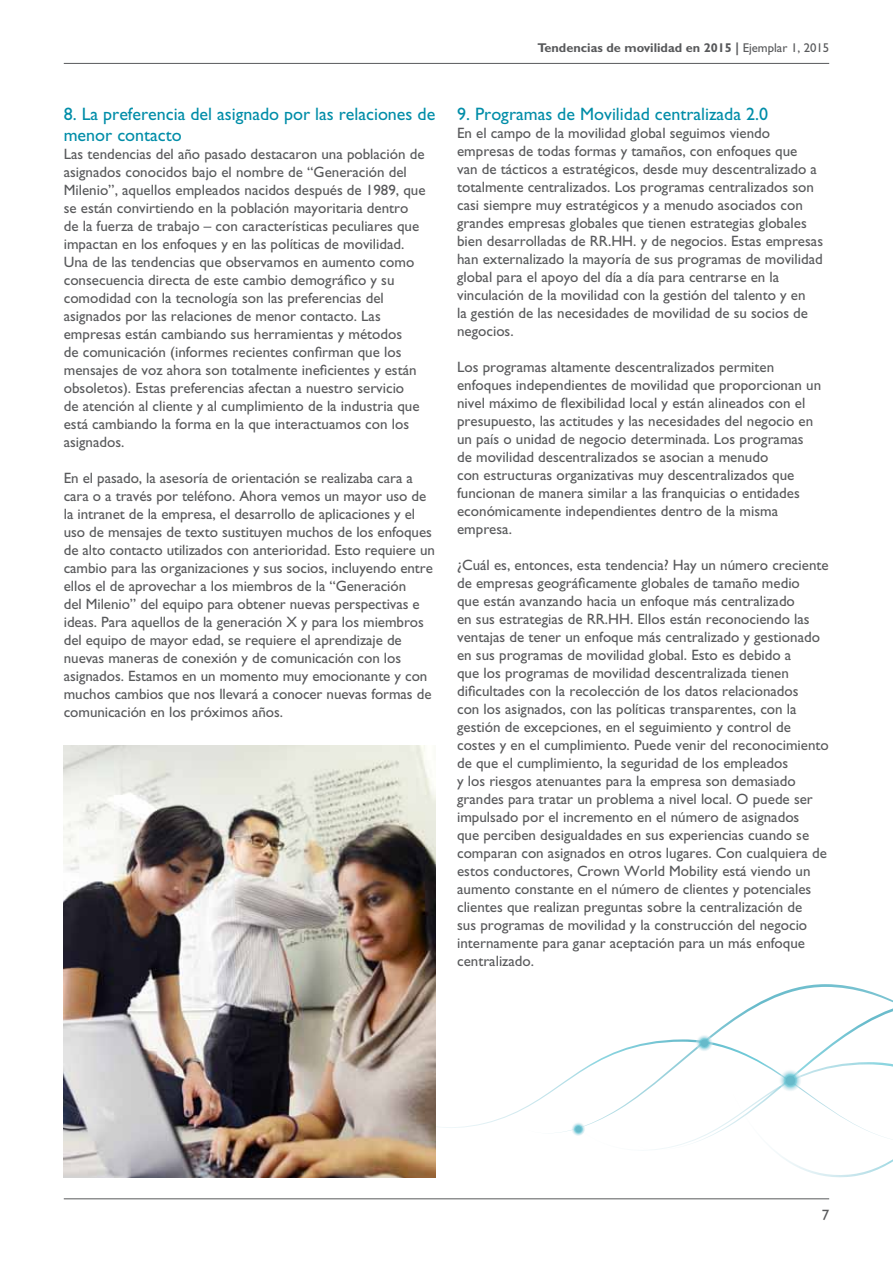
<style>
.page{position:relative;width:893px;height:1263px;background:#fff}
.page>*{position:absolute;margin:0;border:0;box-sizing:border-box;transform-origin:0 0}
.t1{font:18px/21.6px "Gill Sans";color:#008da8}
.t2{font:15px/18px "Gill Sans";color:#58595b}
.t3{font:700 12.75px "Gill Sans";color:#58595b}
.s1{font-weight:400}
</style>
<div class="page">
<hr style="left:64px;top:63px;width:765px;height:1px;background:#58595b">
<hr style="left:64px;top:1198px;width:765px;height:1px;background:#58595b">
<svg style="left:778px;top:1068px;width:23px;height:23px"></svg>
<svg style="left:571px;top:1123px;width:14px;height:13px"></svg>
<svg style="left:695px;top:1034px;width:18px;height:17px"></svg>
<img style="left:64px;top:745px;width:372px;height:433px">
<p class="t1" style="left:64px;top:103px;width:373px">8. La preferencia del asignado por las relaciones de menor contacto</p>
<p class="t2" style="left:64px;top:145px;width:363px">Las tendencias del año pasado destacaron una población de asignados conocidos bajo el nombre de “Generación del Milenio”, aquellos empleados nacidos después de 1989, que se están convirtiendo en la población mayoritaria dentro de la fuerza de trabajo – con características peculiares que impactan en los enfoques y en las políticas de movilidad.<br>Una de las tendencias que observamos en aumento como consecuencia directa de este cambio demográfico y su comodidad con la tecnología son las preferencias del asignados por las relaciones de menor contacto. Las empresas están cambiando sus herramientas y métodos<br>de comunicación (informes recientes confirman que los mensajes de voz ahora son totalmente ineficientes y están obsoletos). Estas preferencias afectan a nuestro servicio<br>de atención al cliente y al cumplimiento de la industria que está cambiando la forma en la que interactuamos con los asignados.</p>
<p class="t2" style="left:64px;top:469px;width:373px">En el pasado, la asesoría de orientación se realizaba cara a cara o a través por teléfono. Ahora vemos un mayor uso de la intranet de la empresa, el desarrollo de aplicaciones y el uso de mensajes de texto sustituyen muchos de los enfoques de alto contacto utilizados con anterioridad. Esto requiere un cambio para las organizaciones y sus socios, incluyendo entre ellos el de aprovechar a los miembros de la “Generación<br>del Milenio” del equipo para obtener nuevas perspectivas e ideas. Para aquellos de la generación X y para los miembros del equipo de mayor edad, se requiere el aprendizaje de nuevas maneras de conexión y de comunicación con los asignados. Estamos en un momento muy emocionante y con muchos cambios que nos llevará a conocer nuevas formas de comunicación en los próximos años.</p>
<p class="t3" style="left:537px;top:40px;width:293px">Tendencias de movilidad en 2015 | <span class="s1">Ejemplar 1, 2015</span></p>
<p class="t1" style="left:457px;top:103px;width:312px">9. Programas de Movilidad centralizada 2.0</p>
<p class="t2" style="left:457px;top:124px;width:367px">En el campo de la movilidad global seguimos viendo empresas de todas formas y tamaños, con enfoques que<br>van de tácticos a estratégicos, desde muy descentralizado a totalmente centralizados. Los programas centralizados son casi siempre muy estratégicos y a menudo asociados con grandes empresas globales que tienen estrategias globales bien desarrolladas de RR.HH. y de negocios. Estas empresas han externalizado la mayoría de sus programas de movilidad global para el apoyo del día a día para centrarse en la vinculación de la movilidad con la gestión del talento y en<br>la gestión de las necesidades de movilidad de su socios de negocios.</p>
<p class="t2" style="left:457px;top:358px;width:366px">Los programas altamente descentralizados permiten enfoques independientes de movilidad que proporcionan un nivel máximo de flexibilidad local y están alineados con el presupuesto, las actitudes y las necesidades del negocio en un país o unidad de negocio determinada. Los programas de movilidad descentralizados se asocian a menudo<br>con estructuras organizativas muy descentralizados que funcionan de manera similar a las franquicias o entidades económicamente independientes dentro de la misma empresa.</p>
<p class="t2" style="left:457px;top:556px;width:373px">¿Cuál es, entonces, esta tendencia? Hay un número creciente de empresas geográficamente globales de tamaño medio<br>que están avanzando hacia un enfoque más centralizado<br>en sus estrategias de RR.HH. Ellos están reconociendo las ventajas de tener un enfoque más centralizado y gestionado en sus programas de movilidad global. Esto es debido a<br>que los programas de movilidad descentralizada tienen dificultades con la recolección de los datos relacionados<br>con los asignados, con las políticas transparentes, con la gestión de excepciones, en el seguimiento y control de costes y en el cumplimiento. Puede venir del reconocimiento de que el cumplimiento, la seguridad de los empleados<br>y los riesgos atenuantes para la empresa son demasiado grandes para tratar un problema a nivel local. O puede ser impulsado por el incremento en el número de asignados<br>que perciben desigualdades en sus experiencias cuando se comparan con asignados en otros lugares. Con cualquiera de estos conductores, Crown World Mobility está viendo un aumento constante en el número de clientes y potenciales clientes que realizan preguntas sobre la centralización de<br>sus programas de movilidad y la construcción del negocio internamente para ganar aceptación para un más enfoque centralizado.</p>
<p class="t2" style="left:822px;top:1206px;width:9px">7</p>
</div>
